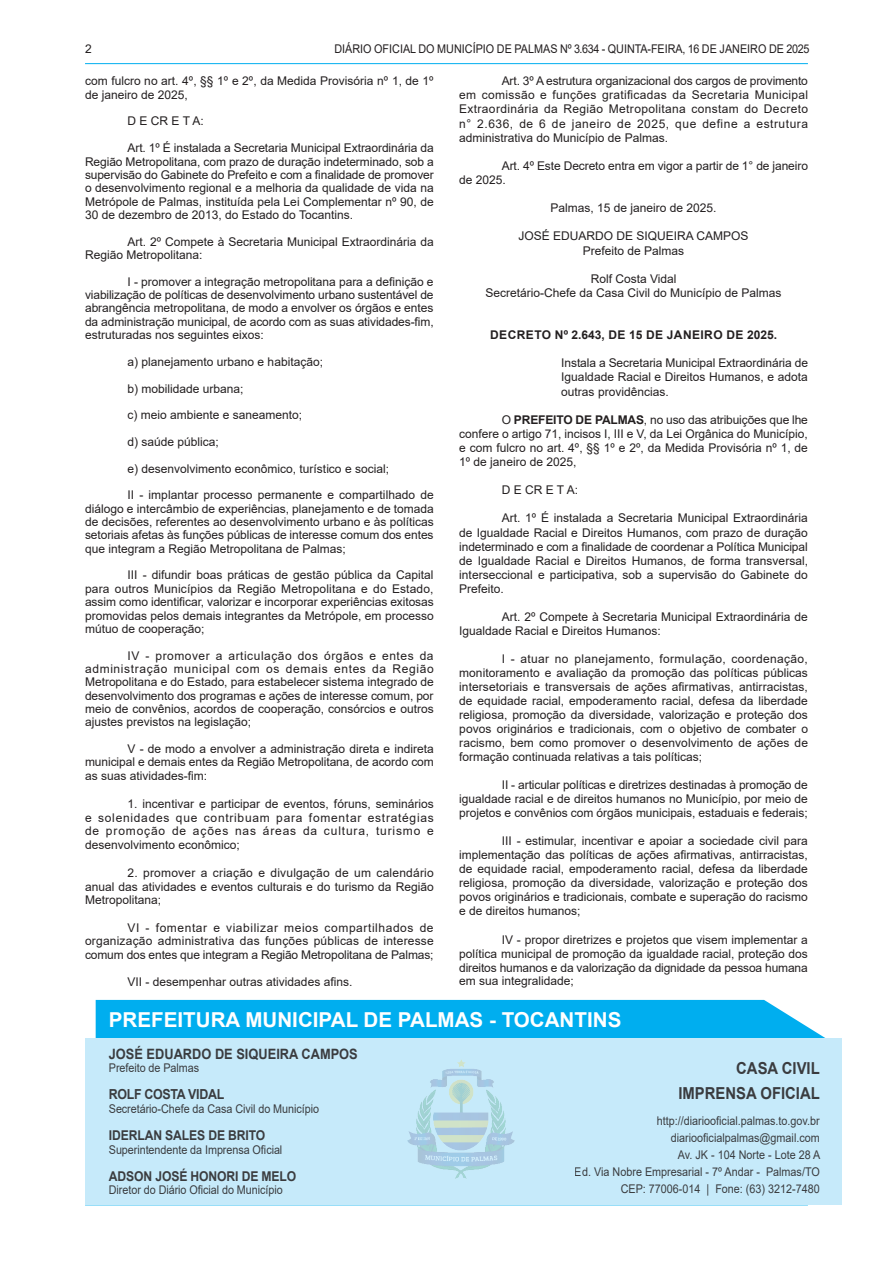
<style>
.page{position:relative;width:893px;height:1263px;background:#fff}
.page>*{position:absolute;margin:0;border:0;box-sizing:border-box;transform-origin:0 0}
.t1{font:700 20.55px "Arial";color:#fff}
.t2{font:700 16.5px/25.7px "Arial";color:#231f20;text-align:right;scale:.9 1}
.t3{font:700 14.25px "Arial";color:#231f20;scale:.9 1}
.t4{font:700 13.8px "Arial";letter-spacing:-.025em;color:#231f20;scale:.9 1}
.t5{font:700 13.5px "Arial";letter-spacing:-.01em;color:#231f20;scale:.9 1}
.TEXTO{font:12px/13.4px "Arial";color:#231f20;text-align:justify}
.TEXTO-2{font:12px/17.1px "Arial";color:#231f20;text-align:right;scale:.9 1}
.ASSINATURA{font:12px "Arial";color:#231f20}
.EMENTA{font:12px/14.1px "Arial";color:#231f20;text-align:justify}
.TITULO{font:700 12px "Arial";letter-spacing:.035em;color:#231f20}
.s1{font-weight:700}
</style>
<div class="page">
<hr style="left:85px;top:63px;width:723px;height:1px;background:#00aeef">
<hr style="left:85px;top:1204px;width:723px;height:1px;background:#00aeef">
<div style="left:96px;top:1000px;width:729px;height:38px;background:#00aeef"></div>
<div style="left:85px;top:1038px;width:757px;height:166px;background:#c6eafa"></div>
<img style="left:408px;top:1060px;width:106px;height:119px">
<p class="TEXTO" style="left:85px;top:42px;width:8px">2</p>
<p class="TEXTO-2" style="left:334px;top:40px;width:529px">DIÁRIO OFICIAL DO MUNICÍPIO DE PALMAS Nº 3.634 - QUINTA-FEIRA, 16 DE JANEIRO DE 2025</p>
<p class="TEXTO" style="left:85px;top:74px;width:350px">com fulcro no art. 4º, §§ 1º e 2º, da Medida Provisória nº 1, de 1º de janeiro de 2025,</p>
<p class="TEXTO" style="left:128px;top:115px;width:78px">D E CR E T A:</p>
<p class="TEXTO" style="left:85px;top:141px;width:350px;text-indent:43px">Art. 1º É instalada a Secretaria Municipal Extraordinária da Região Metropolitana, com prazo de duração indeterminado, sob a supervisão do Gabinete do Prefeito e com a finalidade de promover o desenvolvimento regional e a melhoria da qualidade de vida na Metrópole de Palmas, instituída pela Lei Complementar nº 90, de 30 de dezembro de 2013, do Estado do Tocantins.</p>
<p class="TEXTO" style="left:85px;top:235px;width:350px;text-indent:43px">Art. 2º Compete à Secretaria Municipal Extraordinária da<br>Região Metropolitana:</p>
<p class="TEXTO" style="left:85px;top:275px;width:350px;text-indent:43px">I - promover a integração metropolitana para a definição e viabilização de políticas de desenvolvimento urbano sustentável de abrangência metropolitana, de modo a envolver os órgãos e entes da administração municipal, de acordo com as suas atividades-fim, estruturadas nos seguintes eixos:</p>
<p class="TEXTO" style="left:128px;top:355px;width:197px">a) planejamento urbano e habitação;</p>
<p class="TEXTO" style="left:128px;top:382px;width:118px">b) mobilidade urbana;</p>
<p class="TEXTO" style="left:128px;top:408px;width:176px">c) meio ambiente e saneamento;</p>
<p class="TEXTO" style="left:128px;top:435px;width:93px">d) saúde pública;</p>
<p class="TEXTO" style="left:128px;top:462px;width:263px">e) desenvolvimento econômico, turístico e social;</p>
<p class="TEXTO" style="left:85px;top:488px;width:350px;text-indent:43px">II - implantar processo permanente e compartilhado de diálogo e intercâmbio de experiências, planejamento e de tomada de decisões, referentes ao desenvolvimento urbano e às políticas setoriais afetas às funções públicas de interesse comum dos entes que integram a Região Metropolitana de Palmas;</p>
<p class="TEXTO" style="left:85px;top:568px;width:350px;text-indent:43px">III - difundir boas práticas de gestão pública da Capital para outros Municípios da Região Metropolitana e do Estado, assim como identificar, valorizar e incorporar experiências exitosas promovidas pelos demais integrantes da Metrópole, em processo mútuo de cooperação;</p>
<p class="TEXTO" style="left:85px;top:649px;width:350px;text-indent:43px">IV - promover a articulação dos órgãos e entes da administração municipal com os demais entes da Região Metropolitana e do Estado, para estabelecer sistema integrado de desenvolvimento dos programas e ações de interesse comum, por meio de convênios, acordos de cooperação, consórcios e outros ajustes previstos na legislação;</p>
<p class="TEXTO" style="left:85px;top:742px;width:350px;text-indent:43px">V - de modo a envolver a administração direta e indireta municipal e demais entes da Região Metropolitana, de acordo com as suas atividades-fim:</p>
<p class="TEXTO" style="left:85px;top:796px;width:350px;line-height:13.8px;text-indent:43px">1. incentivar e participar de eventos, fóruns, seminários e solenidades que contribuam para fomentar estratégias de promoção de ações nas áreas da cultura, turismo e desenvolvimento econômico;</p>
<p class="TEXTO" style="left:85px;top:865px;width:350px;line-height:13.8px;text-indent:43px">2. promover a criação e divulgação de um calendário anual das atividades e eventos culturais e do turismo da Região Metropolitana;</p>
<p class="TEXTO" style="left:85px;top:921px;width:350px;text-indent:43px">VI - fomentar e viabilizar meios compartilhados de organização administrativa das funções públicas de interesse comum dos entes que integram a Região Metropolitana de Palmas;</p>
<p class="TEXTO" style="left:128px;top:974px;width:226px">VII - desempenhar outras atividades afins.</p>
<p class="TEXTO" style="left:459px;top:74px;width:350px;line-height:14.1px;text-indent:43px">Art. 3º A estrutura organizacional dos cargos de provimento em comissão e funções gratificadas da Secretaria Municipal Extraordinária da Região Metropolitana constam do Decreto n° 2.636, de 6 de janeiro de 2025, que define a estrutura administrativa do Município de Palmas.</p>
<p class="TEXTO" style="left:459px;top:159px;width:350px;line-height:14.1px;text-indent:43px">Art. 4º Este Decreto entra em vigor a partir de 1° de janeiro de 2025.</p>
<p class="ASSINATURA" style="left:550px;top:200px;width:168px">Palmas, 15 de janeiro de 2025.</p>
<p class="ASSINATURA" style="left:519px;top:228px;width:232px">JOSÉ EDUARDO DE SIQUEIRA CAMPOS</p>
<p class="ASSINATURA" style="left:583px;top:242px;width:103px">Prefeito de Palmas</p>
<p class="ASSINATURA" style="left:591px;top:270px;width:87px">Rolf Costa Vidal</p>
<p class="ASSINATURA" style="left:485px;top:284px;width:298px">Secretário-Chefe da Casa Civil do Município de Palmas</p>
<p class="TITULO" style="left:490px;top:326px;width:288px">DECRETO Nº 2.643, DE 15 DE JANEIRO DE 2025.</p>
<p class="EMENTA" style="left:561px;top:356px;width:248px">Instala a Secretaria Municipal Extraordinária de Igualdade Racial e Direitos Humanos, e adota outras providências.</p>
<p class="TEXTO" style="left:459px;top:412px;width:350px;line-height:14.1px;text-indent:43px">O <span class="s1">PREFEITO DE PALMAS</span>, no uso das atribuições que lhe confere o artigo 71, incisos I, III e V, da Lei Orgânica do Município, e com fulcro no art. 4º, §§ 1º e 2º, da Medida Provisória nº 1, de 1º de janeiro de 2025,</p>
<p class="TEXTO" style="left:502px;top:483px;width:78px">D E CR E T A:</p>
<p class="TEXTO" style="left:459px;top:511px;width:350px;line-height:14.1px;text-indent:43px">Art. 1º É instalada a Secretaria Municipal Extraordinária de Igualdade Racial e Direitos Humanos, com prazo de duração indeterminado e com a finalidade de coordenar a Política Municipal de Igualdade Racial e Direitos Humanos, de forma transversal, interseccional e participativa, sob a supervisão do Gabinete do Prefeito.</p>
<p class="TEXTO" style="left:459px;top:610px;width:350px;line-height:14.1px;text-indent:43px">Art. 2º Compete à Secretaria Municipal Extraordinária de<br>Igualdade Racial e Direitos Humanos:</p>
<p class="TEXTO" style="left:459px;top:652px;width:350px;line-height:14px;text-indent:43px">I - atuar no planejamento, formulação, coordenação, monitoramento e avaliação da promoção das políticas públicas intersetoriais e transversais de ações afirmativas, antirracistas, de equidade racial, empoderamento racial, defesa da liberdade religiosa, promoção da diversidade, valorização e proteção dos povos originários e tradicionais, com o objetivo de combater o racismo, bem como promover o desenvolvimento de ações de formação continuada relativas a tais políticas;</p>
<p class="TEXTO" style="left:459px;top:778px;width:350px;line-height:14px;text-indent:43px">II - articular políticas e diretrizes destinadas à promoção de igualdade racial e de direitos humanos no Município, por meio de projetos e convênios com órgãos municipais, estaduais e federais;</p>
<p class="TEXTO" style="left:459px;top:833px;width:350px;line-height:14.1px;text-indent:43px">III - estimular, incentivar e apoiar a sociedade civil para implementação das políticas de ações afirmativas, antirracistas, de equidade racial, empoderamento racial, defesa da liberdade religiosa, promoção da diversidade, valorização e proteção dos povos originários e tradicionais, combate e superação do racismo e de direitos humanos;</p>
<p class="TEXTO" style="left:459px;top:932px;width:350px;line-height:14px;text-indent:43px">IV - propor diretrizes e projetos que visem implementar a política municipal de promoção da igualdade racial, proteção dos direitos humanos e da valorização da dignidade da pessoa humana em sua integralidade;</p>
<p class="t1" style="left:109px;top:1005px;width:514px">PREFEITURA MUNICIPAL DE PALMAS - TOCANTINS</p>
<p class="t3" style="left:109px;top:1044px;width:278px">JOSÉ EDUARDO DE SIQUEIRA CAMPOS</p>
<p class="TEXTO-2" style="left:109px;top:1059px;width:102px">Prefeito de Palmas</p>
<p class="t4" style="left:109px;top:1085px;width:130px">ROLF COSTA VIDAL</p>
<p class="TEXTO-2" style="left:109px;top:1100px;width:235px">Secretário-Chefe da Casa Civil do Município</p>
<p class="t5" style="left:109px;top:1126px;width:175px">IDERLAN SALES DE BRITO</p>
<p class="TEXTO-2" style="left:109px;top:1141px;width:194px">Superintendente da Imprensa Oficial</p>
<p class="t5" style="left:109px;top:1166px;width:210px">ADSON JOSÉ HONORI DE MELO</p>
<p class="TEXTO-2" style="left:109px;top:1181px;width:195px">Diretor do Diário Oficial do Município</p>
<h2 class="t2" style="left:678px;top:1055px;width:159px">CASA CIVIL<br>IMPRENSA OFICIAL</h2>
<p class="TEXTO-2" style="left:575px;top:1112px;width:274px">http://diariooficial.palmas.to.gov.br diariooficialpalmas@gmail.com<br>Av. JK - 104 Norte - Lote 28 A<br>Ed. Via Nobre Empresarial - 7º Andar - Palmas/TO CEP: 77006-014 | Fone: (63) 3212-7480</p>
</div>
